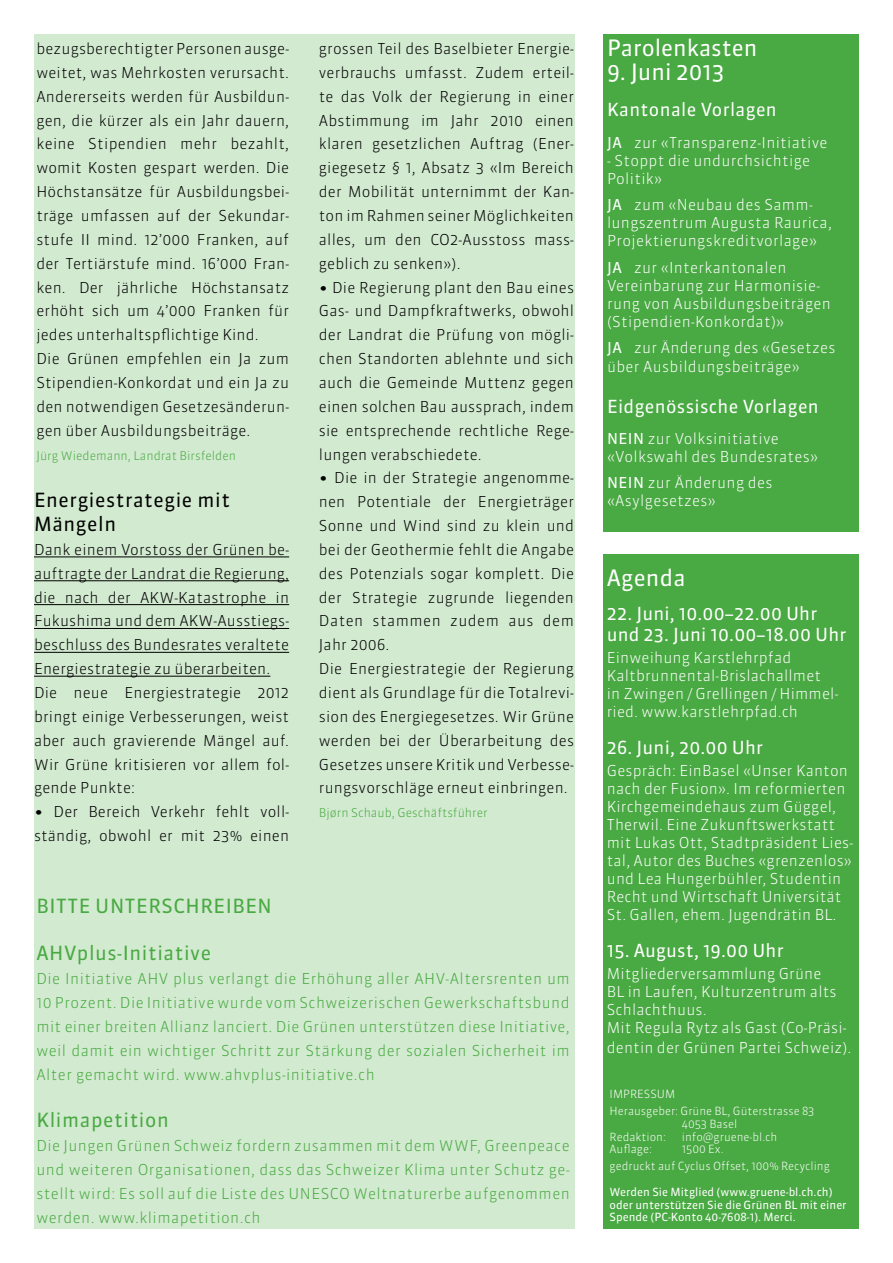
<style>
.page{position:relative;width:893px;height:1263px;background:#fff}
.page>*{position:absolute;margin:0;border:0;box-sizing:border-box;transform-origin:0 0}
.t1{font:22.5px "Sanuk OT";color:#fff}
.t2{font:19.5px "Sanuk OT";letter-spacing:.03em;color:#49a942}
.t3{font:19.5px/23.9px "Sanuk OT";letter-spacing:.03em;color:#000}
.t4{font:18px/21px "Sanuk OT";letter-spacing:.01em;color:#fff}
.t5{font:300 15px/23.9px "Sanuk OT";letter-spacing:.01em;color:#000}
.t6{font:300 15px/18px "Sanuk OT";letter-spacing:.01em;color:#fff}
.t7{font:300 15px/23.9px "Sanuk OT";letter-spacing:.03em;color:#49a942;text-align:justify}
.t8{font:300 12px "Sanuk OT";color:#49a942}
.t9{font:300 11.25px/17px "Sanuk OT";color:#fff}
.t10{font:11.25px/12.8px "Sanuk OT";color:#fff}
.s1{font-family:"Garamond"}
.s2{font-weight:400}
</style>
<div class="page">
<div style="left:604px;top:555px;width:255px;height:674px;background:#49a942"></div>
<div style="left:604px;top:34px;width:255px;height:497px;background:#49a942"></div>
<div style="left:34px;top:34px;width:540px;height:1195px;background:#d2ead0"></div>
<hr style="left:34px;top:557px;width:255px;height:1px;background:#000">
<hr style="left:34px;top:580px;width:255px;height:1px;background:#000">
<hr style="left:34px;top:604px;width:255px;height:1px;background:#000">
<hr style="left:34px;top:628px;width:255px;height:1px;background:#000">
<hr style="left:34px;top:652px;width:255px;height:1px;background:#000">
<hr style="left:34px;top:676px;width:236px;height:1px;background:#000">
<p class="t5" style="left:36px;top:37px;width:254px">bezugsberechtigter Personen ausge&shy;weitet, was Mehrkosten verursacht.<br>Andererseits werden für Ausbildun&shy;gen, die kürzer als ein Jahr dauern, keine Stipendien mehr bezahlt, womit Kosten gespart werden. Die Höchstansätze für Ausbildungsbei&shy;träge umfassen auf der Sekundar&shy;stufe II mind. 12’000 Franken, auf der Tertiärstufe mind. 16’000 Fran&shy;ken. Der jährliche Höchstansatz erhöht sich um 4’000 Franken für jedes unterhaltspflichtige Kind.<br>Die Grünen empfehlen ein Ja zum Stipendien-Konkordat und ein Ja zu den notwendigen Gesetzesänderun&shy;gen über Ausbildungsbeiträge.</p>
<p class="t8" style="left:36px;top:448px;width:201px">Jürg Wiedemann, Landrat Birsfelden</p>
<h2 class="t3" style="left:34px;top:488px;width:198px">Energiestrategie mit<br>Mängeln</h2>
<p class="t5" style="left:34px;top:538px;width:257px">Dank einem Vorstoss der Grünen be&shy;auftragte der Landrat die Regierung, die nach der AKW-Katastrophe in Fukushima und dem AKW-Ausstiegs&shy;beschluss des Bundesrates veraltete Energiestrategie zu überarbeiten.<br>Die neue Energiestrategie 2012 bringt einige Verbesserungen, weist aber auch gravierende Mängel auf.<br>Wir Grüne kritisieren vor allem fol&shy;gende Punkte:</p>
<p class="t5" style="left:34px;top:800px;width:257px"><span class="s1">•</span> Der Bereich Verkehr fehlt voll&shy;ständig, obwohl er mit 23% einen</p>
<p class="t5" style="left:319px;top:37px;width:257px;text-align:justify">grossen Teil des Baselbieter Energie&shy;verbrauchs umfasst. Zudem erteil&shy;te das Volk der Regierung in einer Abstimmung im Jahr 2010 einen klaren gesetzlichen Auftrag (Ener&shy;giegesetz § 1, Absatz 3 «Im Bereich der Mobilität unternimmt der Kan&shy;ton im Rahmen seiner Möglichkeiten alles, um den CO2-Ausstoss mass&shy;geblich zu senken»).</p>
<p class="t5" style="left:319px;top:275px;width:257px;text-align:justify"><span class="s1">•</span> Die Regierung plant den Bau eines Gas- und Dampfkraftwerks, obwohl der Landrat die Prüfung von mögli&shy;chen Standorten ablehnte und sich auch die Gemeinde Muttenz gegen einen solchen Bau aussprach, indem sie entsprechende rechtliche Rege&shy;lungen verabschiedete.</p>
<p class="t5" style="left:319px;top:466px;width:257px"><span class="s1">•</span> Die in der Strategie angenomme&shy;nen Potentiale der Energieträger<br>Sonne und Wind sind zu klein und bei der Geothermie fehlt die Angabe des Potenzials sogar komplett. Die der Strategie zugrunde liegenden<br>Daten stammen zudem aus dem<br>Jahr 2006.<br>Die Energiestrategie der Regierung dient als Grundlage für die Totalrevi&shy;sion des Energiegesetzes. Wir Grüne werden bei der Überarbeitung des<br>Gesetzes unsere Kritik und Verbesse&shy;rungsvorschläge erneut einbringen.</p>
<p class="t8" style="left:319px;top:805px;width:170px">Bjørn Schaub, Geschäftsführer</p>
<h2 class="t2" style="left:37px;top:893px;width:237px">Bitte u nterschreiben</h2>
<h2 class="t2" style="left:36px;top:941px;width:176px">AHVplus-Initiative</h2>
<p class="t7" style="left:36px;top:967px;width:535px">Die Initiative AHV plus verlangt die Erhöhung aller AHV-Altersrenten um 10 Prozent. Die Initiative wurde vom Schweizerischen Gewerkschaftsbund mit einer breiten Allianz lanciert. Die Grünen unterstützen diese Initiative, weil damit ein wichtiger Schritt zur Stärkung der sozialen Sicherheit im Alter gemacht wird. www.ahvplus-initiative.ch</p>
<h2 class="t2" style="left:36px;top:1108px;width:134px">Klimapetition</h2>
<p class="t7" style="left:36px;top:1134px;width:535px">Die Jungen Grünen Schweiz fordern zusammen mit dem WWF, Greenpeace und weiteren Organisationen, dass das Schweizer Klima unter Schutz ge&shy;stellt wird: Es soll auf die Liste des UNESCO Weltnaturerbe aufgenommen werden. www.klimapetition.ch</p>
<h1 class="t1" style="left:607px;top:33px;width:152px">Parolenkasten</h1>
<h1 class="t1" style="left:607px;top:57px;width:119px">9. Juni 2013</h1>
<p class="t4" style="left:607px;top:99px;width:171px">Kantonale Vorlagen</p>
<p class="t6" style="left:607px;top:133px;width:222px"><span class="s2">Ja</span> zur «Transparenz-Initiative</p>
<p class="t6" style="left:607px;top:151px;width:205px">- Stoppt die undurchsichtige<br>Politik»</p>
<p class="t6" style="left:607px;top:196px;width:227px"><span class="s2">Ja</span> zum «Neubau des Samm&shy;lungszentrum Augusta Raurica,<br>Projektierungskreditvorlage»</p>
<p class="t6" style="left:607px;top:258px;width:225px"><span class="s2">Ja</span> zur «Interkantonalen<br>Vereinbarung zur Harmonisie&shy;rung von Ausbildungsbeiträgen (Stipendien-Konkordat)»</p>
<p class="t6" style="left:607px;top:339px;width:230px;line-height:18.8px"><span class="s2">Ja</span> zur Änderung des «Gesetzes über Ausbildungsbeiträge»</p>
<p class="t4" style="left:607px;top:396px;width:213px">Eidgenössische Vorlagen</p>
<p class="t6" style="left:607px;top:429px;width:213px"><span class="s2">N ei n</span> zur Volksinitiative «Volkswahl des Bundesrates»</p>
<p class="t6" style="left:607px;top:474px;width:167px"><span class="s2">N ei n</span> zur Änderung des «Asylgesetzes»</p>
<h1 class="t1" style="left:607px;top:564px;width:80px">Agenda</h1>
<p class="t4" style="left:607px;top:603px;width:241px">22. Juni, 10.00–22.00 Uhr und 23. Juni 10.00–18.00 Uhr</p>
<p class="t6" style="left:607px;top:649px;width:233px">Einweihung Karstlehrpfad<br>Kaltbrunnental-Brislachallmet<br>in Zwingen / Grellingen / Himmel&shy;ried. www.karstlehrpfad.ch</p>
<p class="t4" style="left:607px;top:737px;width:158px">26. Juni, 20.00 Uhr</p>
<p class="t6" style="left:607px;top:762px;width:248px">Gespräch: EinBasel «Unser Kanton nach der Fusion». Im reformierten Kirchgemeindehaus zum Güggel, Therwil. Eine Zukunftswerkstatt mit Lukas Ott, Stadtpräsident Lies&shy;tal, Autor des Buches «grenzenlos» und Lea Hungerbühler, Studentin Recht und Wirtschaft Universität St. Gallen, ehem. Jugendrätin BL.</p>
<p class="t4" style="left:607px;top:940px;width:178px">15. August, 19.00 Uhr</p>
<p class="t6" style="left:607px;top:965px;width:241px">Mitgliederversammlung Grüne<br>BL in Laufen, Kulturzentrum alts<br>Schlachthuus.<br>Mit Regula Rytz als Gast (Co-Präsi-</p>
<p class="t6" style="left:607px;top:1038px;width:246px">dentin der Grünen Partei Schweiz).</p>
<p class="t9" style="left:610px;top:1085px;width:206px">IMPRESSUM<br>Herausgeber: Grüne BL, Güterstrasse 83</p>
<p class="t9" style="left:682px;top:1115px;width:57px">4053 Basel</p>
<p class="t9" style="left:610px;top:1128px;width:58px">Redaktion:</p>
<p class="t9" style="left:682px;top:1128px;width:97px">info@gruene-bl.ch</p>
<p class="t9" style="left:610px;top:1141px;width:44px">Auflage:</p>
<p class="t9" style="left:610px;top:1141px;width:222px;text-indent:72px">1500 Ex.<br>gedruckt auf Cyclus Offset, 100% Recycling</p>
<p class="t10" style="left:610px;top:1185px;width:239px">Werden Sie M itglied (www.gruene-bl.ch.ch) oder unterstützen Sie die Grünen BL mit einer<br>Spende (PC-Konto 40-7608-1). Merci.</p>
</div>
